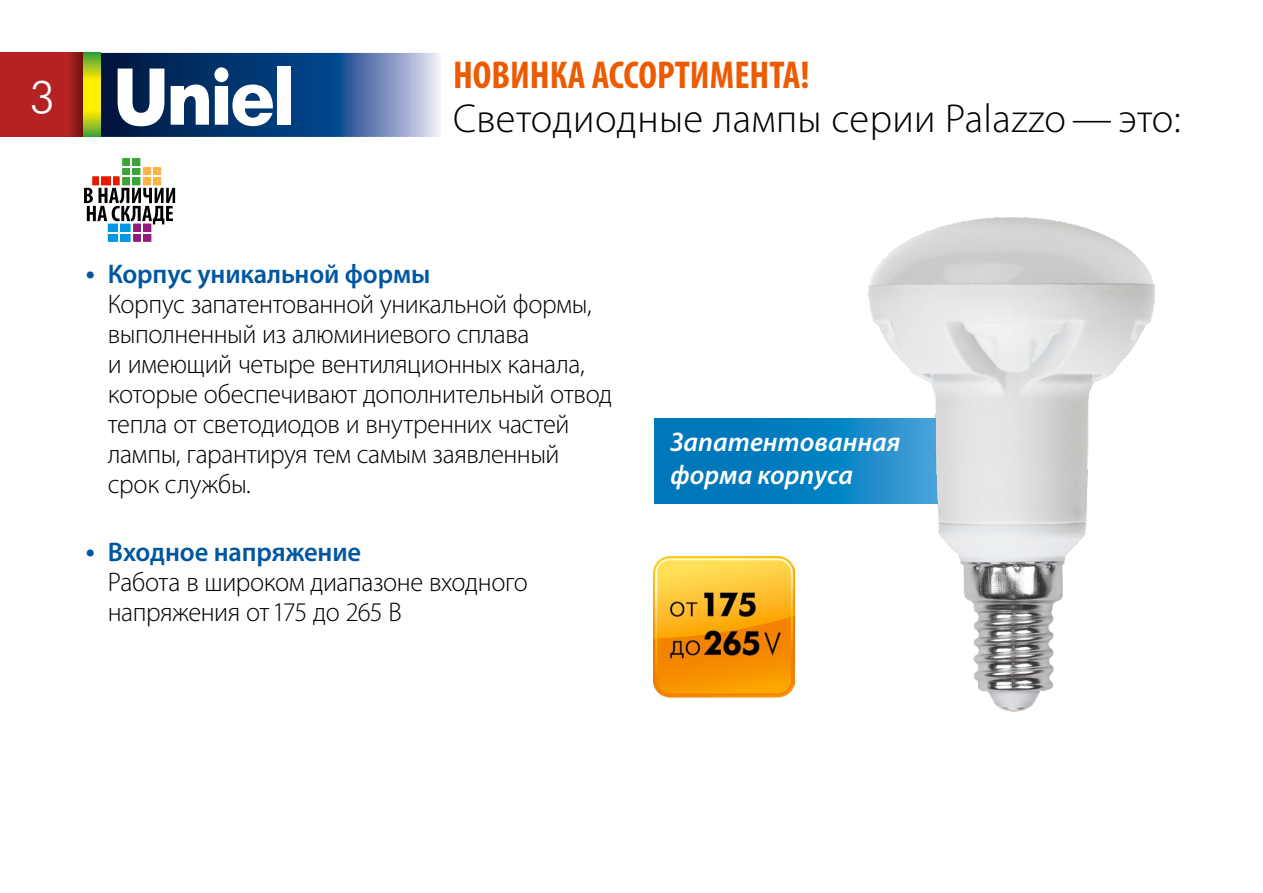
<style>
.page{position:relative;width:1263px;height:893px;background:#fff}
.page>*{position:absolute;margin:0;border:0;box-sizing:border-box;transform-origin:0 0}
.t1{font:45px "Futuris Light C";color:#fff}
.t2{font:300 40.5px "Myriad Pro";letter-spacing:.01em;color:#000}
.t3{font:700 condensed 39px "Myriad Pro";color:#ed5b00}
.t4{font:300 27px/30px "Myriad Pro";letter-spacing:-.015em;color:#000}
.t5{font:600 27px "Myriad Pro";letter-spacing:-.005em;color:#0057a1}
.t6{font:italic 600 27px/32.4px "Myriad Pro";color:#fff}
.t7{font:700 27px "Myriad Pro";color:#0057a1}
</style>
<div class="page">
<svg style="left:101px;top:53px;width:339px;height:84px;background:#3c6194"></svg>
<svg style="left:118px;top:69px;width:46px;height:57px"></svg>
<svg style="left:171px;top:67px;width:102px;height:59px"></svg>
<div style="left:277px;top:66px;width:13px;height:59px;background:#fff"></div>
<svg style="left:0;top:53px;width:84px;height:84px;background:#ae2221"></svg>
<svg style="left:84px;top:53px;width:17px;height:84px"></svg>
<img style="left:654px;top:556px;width:128px;height:143px">
<div style="left:654px;top:418px;width:372px;height:85px;background:#0078bb"></div>
<div style="left:122px;top:158px;width:18px;height:27px;background:#3ca439"></div>
<hr style="left:130px;top:158px;width:2px;height:27px;background:#fff">
<svg style="left:84px;top:166px;width:91px;height:76px"></svg>
<img style="left:782px;top:217px;width:374px;height:495px">
<h1 class="t1" style="left:30px;top:75px;width:26px">3</h1>
<h3 class="t3" style="left:453px;top:50px;width:358px">НОВИНКА АССОРТИМЕНТА!</h3>
<h2 class="t2" style="left:453px;top:97px;width:729px">Светодиодные лампы серии Palazzo—это:</h2>
<p class="t7" style="left:86px;top:255px;width:11px">•</p>
<p class="t5" style="left:108px;top:257px;width:324px">Корпус уникальной формы</p>
<p class="t4" style="left:108px;top:290px;width:506px">Корпус запатентованной уникальной формы, выполненный из алюминиевого сплава<br>и имеющий четыре вентиляционных канала, которые обеспечивают дополнительный отвод тепла от светодиодов и внутренних частей лампы, гарантируя тем самым заявленный срок службы.</p>
<p class="t7" style="left:86px;top:534px;width:11px">•</p>
<p class="t5" style="left:108px;top:534px;width:255px">Входное напряжение</p>
<p class="t4" style="left:108px;top:567px;width:422px">Работа в широком диапазоне входного напряжения от 175 до 265 В</p>
<p class="t6" style="left:670px;top:425px;width:231px">Запатентованная форма корпуса</p>
</div>
